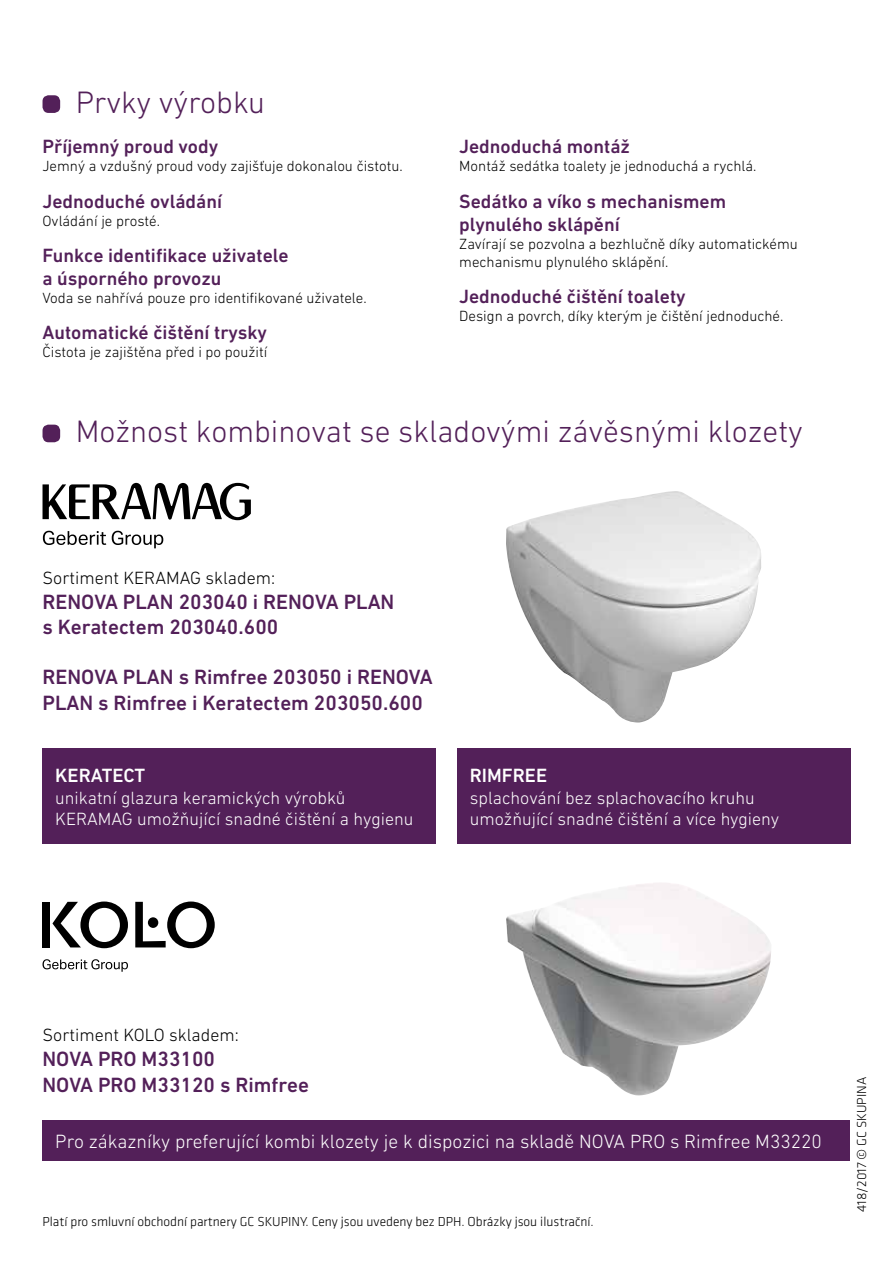
<style>
.page{position:relative;width:893px;height:1263px;background:#fff}
.page>*{position:absolute;margin:0;border:0;box-sizing:border-box;transform-origin:0 0}
.t1{font:300 31.5px "DIN Next LT Pro";color:#532059}
.t2{font:500 21px/25.2px "DIN Next LT Pro";color:#532059}
.t3{font:500 19.5px/23.4px "DIN Next LT Pro";color:#532059}
.t4{font:300 19.5px "DIN Next LT Pro";color:#fff}
.t5{font:500 19.5px "DIN Next LT Pro";color:#fff}
.t6{font:300 18px/21.6px "DIN Next LT Pro";color:#fff}
.t7{font:300 18px "DIN Next LT Pro";color:#000}
.t8{font:300 15px/18px "DIN Next LT Pro";color:#000}
.t9{font:300 13.5px "GC Klavika";color:#000}
</style>
<div class="page">
<svg style="left:52px;top:901px;width:76px;height:47px"></svg>
<div style="left:43px;top:902px;width:7px;height:45px;background:#000"></div>
<svg style="left:135px;top:901px;width:80px;height:47px"></svg>
<svg style="left:43px;top:959px;width:85px;height:13px"></svg>
<svg style="left:43px;top:483px;width:208px;height:37px"></svg>
<svg style="left:43px;top:531px;width:63px;height:14px"></svg>
<svg style="left:112px;top:531px;width:51px;height:17px"></svg>
<div style="left:43px;top:749px;width:393px;height:95px;background:#532059"></div>
<div style="left:43px;top:1121px;width:807px;height:40px;background:#532059"></div>
<div style="left:457px;top:749px;width:393px;height:95px;background:#532059"></div>
<div style="left:43px;top:425px;width:17px;height:17px;background:#532059;border-radius:6px"></div>
<div style="left:43px;top:95px;width:17px;height:18px;background:#532059;border-radius:6px"></div>
<img style="left:506px;top:491px;width:255px;height:231px">
<img style="left:506px;top:883px;width:265px;height:212px">
<h1 class="t1" style="left:76px;top:84px;width:191px">Prvky výrobku</h1>
<h3 class="t3" style="left:43px;top:135px;width:177px">Příjemný proud vody</h3>
<p class="t8" style="left:43px;top:157px;width:362px">Jemný a vzdušný proud vody zajišťuje dokonalou čistotu.</p>
<h3 class="t3" style="left:43px;top:189px;width:181px">Jednoduché ovládání</h3>
<p class="t8" style="left:43px;top:211px;width:119px">Ovládání je prosté.</p>
<h3 class="t3" style="left:43px;top:243px;width:248px">Funkce identifikace uživatele a úsporného provozu</h3>
<p class="t8" style="left:43px;top:289px;width:326px">Voda se nahřívá pouze pro identifikované uživatele.</p>
<h3 class="t3" style="left:43px;top:321px;width:226px">Automatické čištění trysky</h3>
<p class="t8" style="left:43px;top:343px;width:226px">Čistota je zajištěna před i po použití</p>
<h3 class="t3" style="left:459px;top:135px;width:172px">Jednoduchá montáž</h3>
<p class="t8" style="left:459px;top:157px;width:299px">Montáž sedátka toalety je jednoduchá a rychlá.</p>
<h3 class="t3" style="left:459px;top:189px;width:268px">Sedátko a víko s mechanismem plynulého sklápění</h3>
<p class="t8" style="left:459px;top:235px;width:340px">Zavírají se pozvolna a bezhlučně díky automatickému mechanismu plynulého sklápění.</p>
<h3 class="t3" style="left:459px;top:285px;width:228px">Jednoduché čištění toalety</h3>
<p class="t8" style="left:459px;top:307px;width:326px">Design a povrch, díky kterým je čištění jednoduché.</p>
<h1 class="t1" style="left:76px;top:413px;width:729px">Možnost kombinovat se skladovými závěsnými klozety</h1>
<p class="t7" style="left:43px;top:567px;width:234px">Sortiment KERAMAG skladem:</p>
<h2 class="t2" style="left:43px;top:589px;width:353px">RENOVA PLAN 203040 i RENOVA PLAN s Keratectem 203040.600</h2>
<h2 class="t2" style="left:43px;top:664px;width:392px">RENOVA PLAN s Rimfree 203050 i RENOVA<br>PLAN s Rimfree i Keratectem 203050.600</h2>
<h3 class="t5" style="left:55px;top:764px;width:91px">KERATECT</h3>
<p class="t6" style="left:55px;top:787px;width:360px">unikatní glazura keramických výrobků<br>KERAMAG umožňující snadné čištění a hygienu</p>
<h3 class="t5" style="left:470px;top:764px;width:79px">RIMFREE</h3>
<p class="t6" style="left:470px;top:787px;width:311px">splachování bez splachovacího kruhu umožňující snadné čištění a více hygieny</p>
<p class="t7" style="left:43px;top:1025px;width:198px">Sortiment KOLO skladem:</p>
<h2 class="t2" style="left:43px;top:1046px;width:268px">NOVA PRO M33100<br>NOVA PRO M33120 s Rimfree</h2>
<h3 class="t4" style="left:55px;top:1130px;width:768px">Pro zákazníky preferující kombi klozety je k dispozici na skladě NOVA PRO s Rimfree M33220</h3>
<p class="t9" style="left:43px;top:1214px;width:553px">Platí pro smluvní obchodní partnery GC SKUPINY. Ceny jsou uvedeny bez DPH. Obrázky jsou ilustrační.</p>
<p class="t9" style="left:853px;top:1212px;width:136px;rotate:-90deg">418/2017 © GC SKUPINA</p>
</div>
